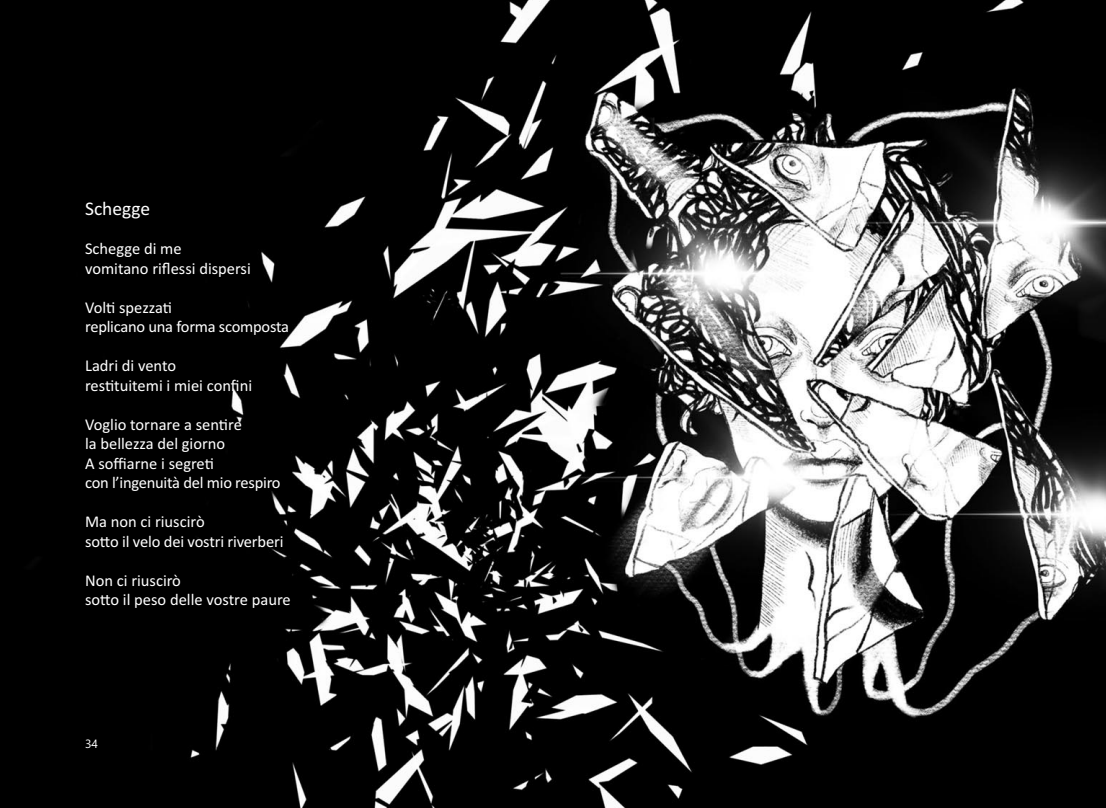
<style>
.page{position:relative;width:1106px;height:808px;background:#fff}
.page>*{position:absolute;margin:0;border:0;box-sizing:border-box;transform-origin:0 0}
.t1{font:19.5px "Calibri";color:#fff}
.t2{font:16.5px "Calibri";color:#fff}
.t3{font:12px "Gadugi";color:#fff}
</style>
<div class="page">
<img style="left:0;top:0;width:1106px;height:808px">
<p class="t1" style="left:85px;top:203px;width:67px">Schegge</p>
<p class="t2" style="left:85px;top:244px;width:98px">Schegge di me</p>
<p class="t2" style="left:85px;top:263px;width:167px">vomitano riflessi dispersi</p>
<p class="t2" style="left:85px;top:302px;width:88px">Volti spezzati</p>
<p class="t2" style="left:85px;top:322px;width:205px">replicano una forma scomposta</p>
<p class="t2" style="left:85px;top:361px;width:93px">Ladri di vento</p>
<p class="t2" style="left:85px;top:380px;width:169px">restituitemi i miei confini</p>
<p class="t2" style="left:85px;top:419px;width:158px">Voglio tornare a sentire</p>
<p class="t2" style="left:85px;top:439px;width:142px">la bellezza del giorno</p>
<p class="t2" style="left:85px;top:458px;width:130px">A soffiarne i segreti</p>
<p class="t2" style="left:85px;top:478px;width:197px">con l’ingenuità del mio respiro</p>
<p class="t2" style="left:85px;top:517px;width:121px">Ma non ci riuscirò</p>
<p class="t2" style="left:85px;top:536px;width:200px">sotto il velo dei vostri riverberi</p>
<p class="t2" style="left:85px;top:575px;width:97px">Non ci riuscirò</p>
<p class="t2" style="left:85px;top:595px;width:207px">sotto il peso delle vostre paure</p>
<p class="t3" style="left:85px;top:737px;width:14px">34</p>
</div>
